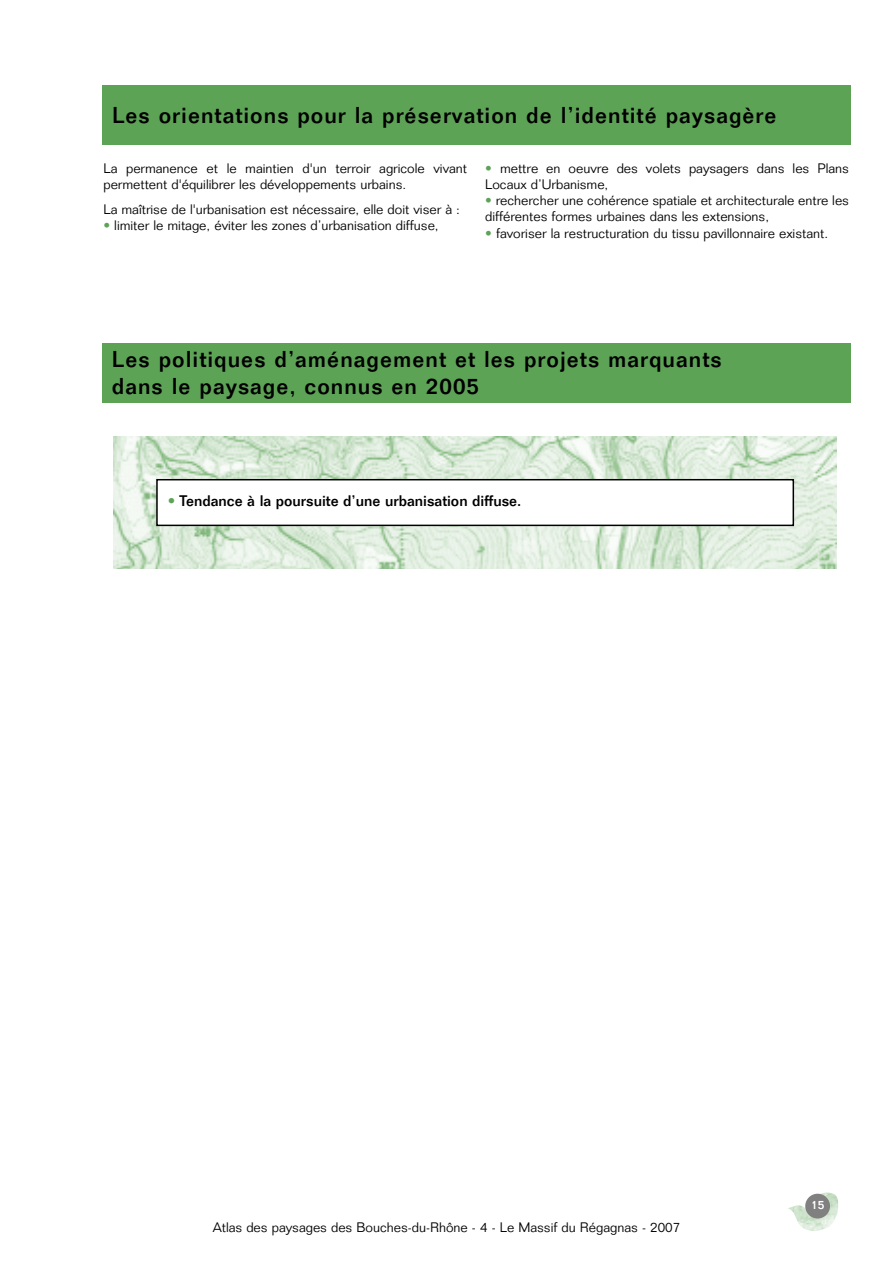
<style>
.page{position:relative;width:893px;height:1263px;background:#fff}
.page>*{position:absolute;margin:0;border:0;box-sizing:border-box;transform-origin:0 0}
.t1{font:500 22.5px/27px "Folio";letter-spacing:.045em;color:#000}
.t2{font:500 15px "Folio";color:#000}
.t3{font:300 13.5px/16.2px "Folio";color:#000}
.t4{font:500 12px "Folio";color:#fff}
.s1{color:#5da356}
</style>
<div class="page">
<img style="left:788px;top:1192px;width:51px;height:39px">
<div style="left:805px;top:1194px;width:25px;height:24px;background:#808080;border-radius:50%"></div>
<div style="left:102px;top:85px;width:748px;height:60px;background:#5da356"></div>
<img style="left:114px;top:436px;width:723px;height:133px">
<div style="left:157px;top:480px;width:636px;height:45px;background:#fff"></div>
<div style="left:156px;top:479px;width:638px;height:47px;border:2px solid #000"></div>
<div style="left:102px;top:343px;width:748px;height:59px;background:#5da356"></div>
<h1 class="t1" style="left:112px;top:103px;width:666px">Les orientations pour la préservation de l’identité paysagère</h1>
<p class="t3" style="left:103px;top:161px;width:365px">La permanence et le maintien d'un terroir agricole vivant permettent d'équilibrer les développements urbains.</p>
<p class="t3" style="left:103px;top:202px;width:358px">La maîtrise de l'urbanisation est nécessaire, elle doit viser à :</p>
<p class="t3" style="left:103px;top:219px;width:337px"><span class="s1">•</span> limiter le mitage, éviter les zones d’urbanisation diffuse,</p>
<p class="t3" style="left:485px;top:161px;width:365px"><span class="s1">•</span> mettre en oeuvre des volets paysagers dans les Plans<br>Locaux d’Urbanisme,</p>
<p class="t3" style="left:485px;top:194px;width:365px"><span class="s1">•</span> rechercher une cohérence spatiale et architecturale entre les différentes formes urbaines dans les extensions,</p>
<p class="t3" style="left:485px;top:226px;width:344px"><span class="s1">•</span> favoriser la restructuration du tissu pavillonnaire existant.</p>
<h1 class="t1" style="left:112px;top:348px;width:611px">Les politiques d’aménagement et les projets marquants dans le paysage, connus en 2005</h1>
<p class="t2" style="left:168px;top:495px;width:355px"><span class="s1">•</span> Tendance à la poursuite d’une urbanisation diffuse.</p>
<p class="t3" style="left:213px;top:1220px;width:469px">Atlas des paysages des Bouches-du-Rhône - 4 - Le Massif du Régagnas - 2007</p>
<p class="t4" style="left:811px;top:1201px;width:15px">15</p>
</div>
